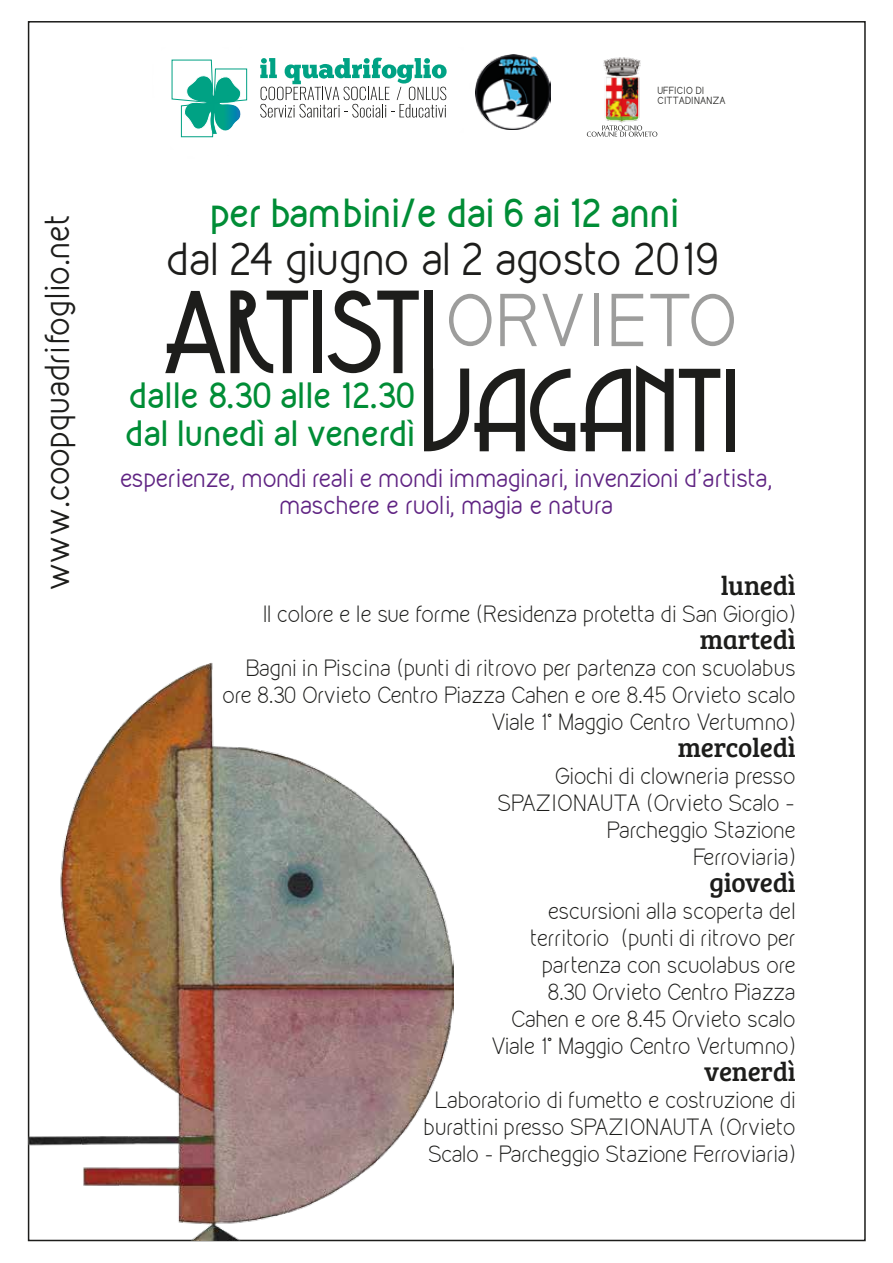
<style>
.page{position:relative;width:893px;height:1263px;background:#fff}
.page>*{position:absolute;margin:0;border:0;box-sizing:border-box;transform-origin:0 0}
.t1{font:65.1px "Kirvy";letter-spacing:-.01em;color:#9d9d9c}
.t2{font:40.2px "Kirvy";letter-spacing:-.025em;color:#1d1d1b}
.t3{font:700 35.1px "Kirvy";letter-spacing:-.01em;color:#008d36}
.t4{font:700 31.65px/38px "Kirvy";color:#008d36}
.t5{font:30.3px "Kirvy";letter-spacing:-.01em;color:#1d1d1b}
.t6{font:27px "Bree Serif";letter-spacing:-.01em;color:#1d1d1b}
.t7{font:22.5px/27px "Kirvy";letter-spacing:-.01em;color:#602483;text-align:center}
.t8{font:300 21px/27px "Kirvy";letter-spacing:-.01em;color:#1d1d1b;text-align:right}
.t9{font:9px/10.8px "Kirvy";letter-spacing:-.01em;color:#1d1d1b}
</style>
<div class="page">
<svg style="left:165px;top:290px;width:143px;height:83px"></svg>
<div style="left:313px;top:291px;width:9px;height:82px;background:#1d1d1b"></div>
<svg style="left:328px;top:290px;width:392px;height:161px"></svg>
<div style="left:726px;top:369px;width:9px;height:82px;background:#1d1d1b"></div>
<img style="left:603px;top:57px;width:38px;height:66px">
<svg style="left:587px;top:125px;width:70px;height:12px"></svg>
<svg style="left:172px;top:60px;width:75px;height:77px"></svg>
<svg style="left:260px;top:58px;width:187px;height:60px"></svg>
<img style="left:475px;top:54px;width:75px;height:75px">
<img style="left:29px;top:662px;width:424px;height:578px">
<h3 class="t5" style="left:37px;top:590px;width:377px;rotate:-90deg">www.coopquadrifoglio.net</h3>
<p class="t9" style="left:657px;top:84px;width:70px">UFFICIO DI<br>CITTADINANZA</p>
<h3 class="t3" style="left:211px;top:188px;width:469px">per bambini/e dai 6 ai 12 anni</h3>
<h2 class="t2" style="left:167px;top:231px;width:555px">dal 24 giugno al 2 agosto 2019</h2>
<h3 class="t4" style="left:126px;top:376px;width:290px">dalle 8.30 alle 12.30 dal lunedì al venerdì</h3>
<h1 class="t1" style="left:446px;top:276px;width:296px">ORVIETO</h1>
<p class="t7" style="left:120px;top:465px;width:654px">esperienze, mondi reali e mondi immaginari, invenzioni d’artista, maschere e ruoli, magia e natura</p>
<p class="t6" style="left:721px;top:566px;width:76px">lunedì</p>
<p class="t8" style="left:263px;top:601px;width:534px">Il colore e le sue forme (Residenza protetta di San Giorgio)</p>
<p class="t6" style="left:700px;top:620px;width:98px">martedì</p>
<p class="t8" style="left:222px;top:655px;width:575px">Bagni in Piscina (punti di ritrovo per partenza con scuolabus ore 8.30 Orvieto Centro Piazza Cahen e ore 8.45 Orvieto scalo<br>Viale 1° Maggio Centro Vertumno)</p>
<p class="t6" style="left:678px;top:728px;width:119px">mercoledì</p>
<p class="t8" style="left:497px;top:763px;width:300px">Giochi di clowneria presso<br>SPAZIONAUTA (Orvieto Scalo –<br>Parcheggio Stazione<br>Ferroviaria)</p>
<p class="t6" style="left:709px;top:863px;width:88px">giovedì</p>
<p class="t8" style="left:491px;top:898px;width:306px">escursioni alla scoperta del territorio (punti di ritrovo per partenza con scuolabus ore<br>8.30 Orvieto Centro Piazza<br>Cahen e ore 8.45 Orvieto scalo<br>Viale 1° Maggio Centro Vertumno)</p>
<p class="t6" style="left:704px;top:1052px;width:93px">venerdì</p>
<p class="t8" style="left:424px;top:1087px;width:374px;text-align:center">Laboratorio di fumetto e costruzione di burattini presso SPAZIONAUTA (Orvieto<br>Scalo - Parcheggio Stazione Ferroviaria)</p>
</div>
